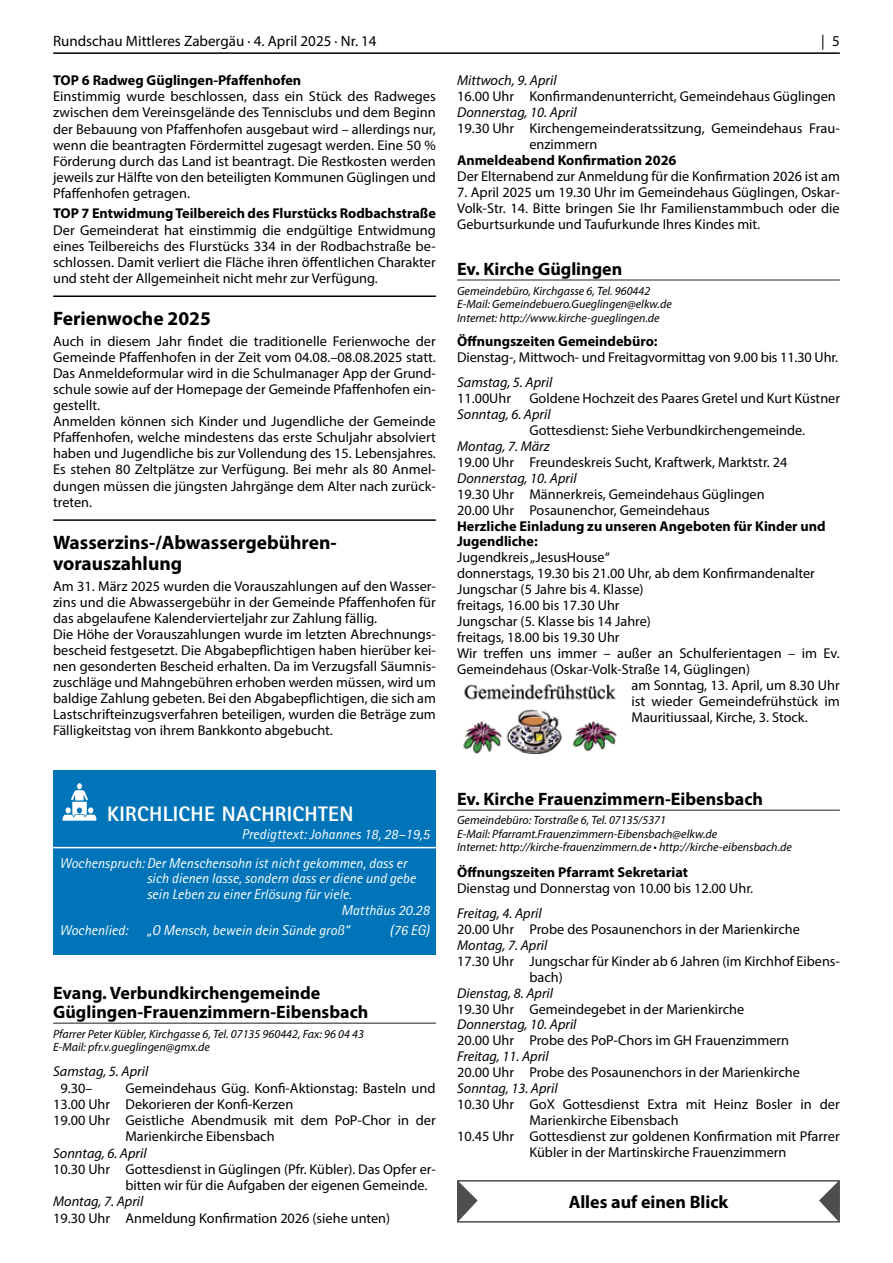
<style>
.page{position:relative;width:893px;height:1263px;background:#fff}
.page>*{position:absolute;margin:0;border:0;box-sizing:border-box;transform-origin:0 0}
.t1{font:800 21px "Rotis Sans Serif W1 G";letter-spacing:.015em;color:#fff}
.t2{font:700 19.5px/21px "Myriad Pro";color:#000}
.t3{font:700 18px/19.6px "Myriad Pro";color:#000}
.t4{font:15px "Myriad Pro";color:#000}
.t5{font:14.25px/16px "Myriad Pro";color:#000}
.t6{font:italic 14.25px "Myriad Pro";color:#000}
.t7{font:700 14.25px/15.9px "Myriad Pro";color:#000}
.t8{font:italic 14.25px/28.5px "Rotis Sans Serif W1 G";color:#fff}
.t9{font:italic 12px/13.5px "Myriad Pro";color:#000}
</style>
<div class="page">
<hr style="left:53px;top:52px;width:787px;height:2px;background:#000">
<hr style="left:53px;top:295px;width:383px;height:2px;background:#000">
<hr style="left:53px;top:519px;width:383px;height:2px;background:#000">
<div style="left:53px;top:770px;width:383px;height:185px;background:#0074b8"></div>
<hr style="left:53px;top:847px;width:383px;height:1px;background:#fff">
<svg style="left:63px;top:783px;width:33px;height:38px"></svg>
<hr style="left:53px;top:1022px;width:383px;height:2px;background:#686867">
<hr style="left:457px;top:279px;width:383px;height:2px;background:#6f6f6e">
<img style="left:463px;top:684px;width:154px;height:70px">
<hr style="left:457px;top:809px;width:383px;height:2px;background:#686867">
<div style="left:457px;top:1180px;width:383px;height:42px;border:2px solid #4e4e4d"></div>
<svg style="left:457px;top:1180px;width:21px;height:42px"></svg>
<svg style="left:819px;top:1180px;width:20px;height:42px"></svg>
<p class="t4" style="left:53px;top:32px;width:325px">Rundschau Mittleres Zabergäu · 4. April 2025 · Nr. 14</p>
<p class="t4" style="left:821px;top:32px;width:20px">| 5</p>
<p class="t7" style="left:53px;top:72px;width:250px">TOP 6 Radweg Güglingen-Pfaffenhofen</p>
<p class="t5" style="left:53px;top:88px;width:384px;text-align:justify">Einstimmig wurde beschlossen, dass ein Stück des Radweges zwischen dem Vereinsgelände des Tennisclubs und dem Beginn der Bebauung von Pfaffenhofen ausgebaut wird – allerdings nur, wenn die beantragten Fördermittel zugesagt werden. Eine 50 % Förderung durch das Land ist beantragt. Die Restkosten werden jeweils zur Hälfte von den beteiligten Kommunen Güglingen und Pfaffenhofen getragen.</p>
<p class="t7" style="left:53px;top:205px;width:384px">TOP 7 Entwidmung Teilbereich des Flurstücks Rodbachstraße</p>
<p class="t5" style="left:53px;top:222px;width:384px;text-align:justify">Der Gemeinderat hat einstimmig die endgültige Entwidmung eines Teilbereichs des Flurstücks 334 in der Rodbachstraße be&shy;schlossen. Damit verliert die Fläche ihren öffentlichen Charakter und steht der Allgemeinheit nicht mehr zur Verfügung.</p>
<h2 class="t2" style="left:53px;top:308px;width:159px">Ferienwoche 2025</h2>
<p class="t5" style="left:53px;top:333px;width:384px">Auch in diesem Jahr findet die traditionelle Ferienwoche der Gemeinde Pfaffenhofen in der Zeit vom 04.08.–08.08.2025 statt.<br>Das Anmeldeformular wird in die Schulmanager App der Grund&shy;schule sowie auf der Homepage der Gemeinde Pfaffenhofen ein&shy;gestellt.<br>Anmelden können sich Kinder und Jugendliche der Gemeinde Pfaffenhofen, welche mindestens das erste Schuljahr absolviert haben und Jugendliche bis zur Vollendung des 15. Lebensjahres.<br>Es stehen 80 Zeltplätze zur Verfügung. Bei mehr als 80 Anmel&shy;dungen müssen die jüngsten Jahrgänge dem Alter nach zurück&shy;treten.</p>
<h2 class="t2" style="left:53px;top:531px;width:284px">Wasserzins-/Abwassergebühren&shy;vorauszahlung</h2>
<p class="t5" style="left:53px;top:578px;width:384px">Am 31. März 2025 wurden die Vorauszahlungen auf den Wasser&shy;zins und die Abwassergebühr in der Gemeinde Pfaffenhofen für das abgelaufene Kalendervierteljahr zur Zahlung fällig.<br>Die Höhe der Vorauszahlungen wurde im letzten Abrechnungs&shy;bescheid festgesetzt. Die Abgabepflichtigen haben hierüber kei&shy;nen gesonderten Bescheid erhalten. Da im Verzugsfall Säumnis&shy;zuschläge und Mahngebühren erhoben werden müssen, wird um baldige Zahlung gebeten. Bei den Abgabepflichtigen, die sich am Lastschrifteinzugsverfahren beteiligen, wurden die Beträge zum Fälligkeitstag von ihrem Bankkonto abgebucht.</p>
<p class="t6" style="left:457px;top:71px;width:101px">Mittwoch, 9. April</p>
<p class="t5" style="left:457px;top:88px;width:380px">16.00 Uhr Konfirmandenunterricht, Gemeindehaus Güglingen</p>
<p class="t6" style="left:457px;top:103px;width:121px">Donnerstag, 10. April</p>
<p class="t5" style="left:529px;top:120px;width:312px;text-indent:-72px">19.30 Uhr Kirchengemeinderatssitzung, Gemeindehaus Frau&shy;enzimmern</p>
<p class="t7" style="left:457px;top:152px;width:221px">Anmeldeabend Konfirmation 2026</p>
<p class="t5" style="left:457px;top:168px;width:384px">Der Elternabend zur Anmeldung für die Konfirmation 2026 ist am</p>
<p class="t5" style="left:457px;top:184px;width:384px;text-align:justify">7. April 2025 um 19.30 Uhr im Gemeindehaus Güglingen, Oskar-Volk-Str. 14. Bitte bringen Sie Ihr Familienstammbuch oder die Geburtsurkunde und Taufurkunde Ihres Kindes mit.</p>
<p class="t3" style="left:457px;top:259px;width:167px">Ev. Kirche Güglingen</p>
<p class="t9" style="left:457px;top:284px;width:216px">Gemeindebüro, Kirchgasse 6, Tel. 960442<br>E-Mail: Gemeindebuero.Gueglingen@elkw.de<br>Internet: http://www.kirche-gueglingen.de</p>
<p class="t7" style="left:457px;top:333px;width:202px">Öffnungszeiten Gemeindebüro:</p>
<p class="t5" style="left:457px;top:349px;width:383px">Dienstag-, Mittwoch- und Freitagvormittag von 9.00 bis 11.30 Uhr.</p>
<p class="t6" style="left:457px;top:373px;width:97px">Samstag, 5. April</p>
<p class="t5" style="left:457px;top:390px;width:55px">11.00Uhr</p>
<p class="t5" style="left:529px;top:390px;width:312px">Goldene Hochzeit des Paares Gretel und Kurt Küstner</p>
<p class="t6" style="left:457px;top:405px;width:95px">Sonntag, 6. April</p>
<p class="t5" style="left:529px;top:422px;width:277px">Gottesdienst: Siehe Verbundkirchengemeinde.</p>
<p class="t6" style="left:457px;top:437px;width:94px">Montag, 7. März</p>
<p class="t5" style="left:457px;top:454px;width:332px">19.00 Uhr Freundeskreis Sucht, Kraftwerk, Marktstr. 24</p>
<p class="t6" style="left:457px;top:469px;width:121px">Donnerstag, 10. April</p>
<p class="t5" style="left:457px;top:485px;width:309px">19.30 Uhr Männerkreis, Gemeindehaus Güglingen<br>20.00 Uhr Posaunenchor, Gemeindehaus</p>
<p class="t7" style="left:457px;top:517px;width:370px">Herzliche Einladung zu unseren Angeboten für Kinder und<br>Jugendliche:</p>
<p class="t5" style="left:457px;top:549px;width:154px">Jugendkreis „JesusHouse“</p>
<p class="t5" style="left:457px;top:565px;width:359px">donnerstags, 19.30 bis 21.00 Uhr, ab dem Konfirmandenalter</p>
<p class="t5" style="left:457px;top:581px;width:188px">Jungschar (5 Jahre bis 4. Klasse)</p>
<p class="t5" style="left:457px;top:597px;width:164px">freitags, 16.00 bis 17.30 Uhr</p>
<p class="t5" style="left:457px;top:613px;width:195px">Jungschar (5. Klasse bis 14 Jahre)</p>
<p class="t5" style="left:457px;top:629px;width:164px">freitags, 18.00 bis 19.30 Uhr</p>
<p class="t5" style="left:457px;top:645px;width:384px">Wir treffen uns immer – außer an Schulferientagen – im Ev.</p>
<p class="t5" style="left:457px;top:661px;width:295px">Gemeindehaus (Oskar-Volk-Straße 14, Güglingen)</p>
<p class="t5" style="left:631px;top:677px;width:210px">am Sonntag, 13. April, um 8.30 Uhr</p>
<p class="t5" style="left:631px;top:693px;width:210px">ist wieder Gemeindefrühstück im</p>
<p class="t5" style="left:631px;top:708px;width:178px">Mauritiussaal, Kirche, 3. Stock.</p>
<h1 class="t1" style="left:107px;top:801px;width:248px">KIRCHLICHE NACHRICHTEN</h1>
<p class="t8" style="left:60px;top:820px;width:371px;text-indent:182px">Predigttext: Johannes 18, 28–19,5<br>Wochenspruch: Der Menschensohn ist nicht gekommen, dass er</p>
<p class="t8" style="left:147px;top:864px;width:271px">sich dienen lasse, sondern dass er diene und gebe</p>
<p class="t8" style="left:147px;top:880px;width:207px">sein Leben zu einer Erlösung für viele.</p>
<p class="t8" style="left:341px;top:896px;width:90px">Matthäus 20.28</p>
<p class="t8" style="left:60px;top:916px;width:70px">Wochenlied:</p>
<p class="t8" style="left:147px;top:916px;width:204px">„O Mensch, bewein dein Sünde groß“</p>
<p class="t8" style="left:389px;top:916px;width:42px">(76 EG)</p>
<p class="t3" style="left:53px;top:982px;width:317px">Evang. Verbundkirchengemeinde<br>Güglingen-Frauenzimmern-Eibensbach</p>
<p class="t9" style="left:53px;top:1026px;width:312px">Pfarrer Peter Kübler, Kirchgasse 6, Tel. 07135 960442, Fax: 96 04 43<br>E-Mail: pfr.v.gueglingen@gmx.de</p>
<p class="t6" style="left:53px;top:1063px;width:97px">Samstag, 5. April</p>
<p class="t5" style="left:60px;top:1079px;width:34px">9.30–</p>
<p class="t5" style="left:125px;top:1079px;width:312px">Gemeindehaus Güg. Konfi-Aktionstag: Basteln und</p>
<p class="t5" style="left:53px;top:1096px;width:242px">13.00 Uhr Dekorieren der Konfi-Kerzen</p>
<p class="t5" style="left:53px;top:1112px;width:384px">19.00 Uhr Geistliche Abendmusik mit dem PoP-Chor in der</p>
<p class="t5" style="left:125px;top:1128px;width:151px">Marienkirche Eibensbach</p>
<p class="t6" style="left:53px;top:1144px;width:95px">Sonntag, 6. April</p>
<p class="t5" style="left:125px;top:1161px;width:312px;text-indent:-72px">10.30 Uhr Gottesdienst in Güglingen (Pfr. Kübler). Das Opfer er&shy;bitten wir für die Aufgaben der eigenen Gemeinde.</p>
<p class="t6" style="left:53px;top:1193px;width:92px">Montag, 7. April</p>
<p class="t5" style="left:53px;top:1209px;width:339px">19.30 Uhr Anmeldung Konfirmation 2026 (siehe unten)</p>
<p class="t3" style="left:457px;top:789px;width:307px">Ev. Kirche Frauenzimmern-Eibensbach</p>
<p class="t9" style="left:457px;top:813px;width:336px">Gemeindebüro: Torstraße 6, Tel. 07135/5371<br>E-Mail: Pfarramt.Frauenzimmern-Eibensbach@elkw.de<br>Internet: http://kirche-frauenzimmern.de • http://kirche-eibensbach.de</p>
<p class="t7" style="left:457px;top:864px;width:232px">Öffnungszeiten Pfarramt Sekretariat</p>
<p class="t5" style="left:457px;top:880px;width:298px">Dienstag und Donnerstag von 10.00 bis 12.00 Uhr.</p>
<p class="t6" style="left:457px;top:904px;width:86px">Freitag, 4. April</p>
<p class="t5" style="left:457px;top:921px;width:344px">20.00 Uhr Probe des Posaunenchors in der Marienkirche</p>
<p class="t6" style="left:457px;top:936px;width:92px">Montag, 7. April</p>
<p class="t5" style="left:529px;top:953px;width:312px;text-indent:-72px">17.30 Uhr Jungschar für Kinder ab 6 Jahren (im Kirchhof Eibens&shy;bach)</p>
<p class="t6" style="left:457px;top:984px;width:98px">Dienstag, 8. April</p>
<p class="t5" style="left:457px;top:1000px;width:289px">19.30 Uhr Gemeindegebet in der Marienkirche</p>
<p class="t6" style="left:457px;top:1016px;width:121px">Donnerstag, 10. April</p>
<p class="t5" style="left:457px;top:1032px;width:334px">20.00 Uhr Probe des PoP-Chors im GH Frauenzimmern</p>
<p class="t6" style="left:457px;top:1048px;width:93px">Freitag, 11. April</p>
<p class="t5" style="left:457px;top:1064px;width:344px">20.00 Uhr Probe des Posaunenchors in der Marienkirche</p>
<p class="t6" style="left:457px;top:1080px;width:102px">Sonntag, 13. April</p>
<p class="t5" style="left:457px;top:1096px;width:384px">10.30 Uhr GoX Gottesdienst Extra mit Heinz Bosler in der</p>
<p class="t5" style="left:529px;top:1112px;width:151px">Marienkirche Eibensbach</p>
<p class="t5" style="left:457px;top:1128px;width:384px">10.45 Uhr Gottesdienst zur goldenen Konfirmation mit Pfarrer</p>
<p class="t5" style="left:529px;top:1144px;width:259px">Kübler in der Martinskirche Frauenzimmern</p>
<p class="t3" style="left:569px;top:1191px;width:161px">Alles auf einen Blick</p>
</div>
